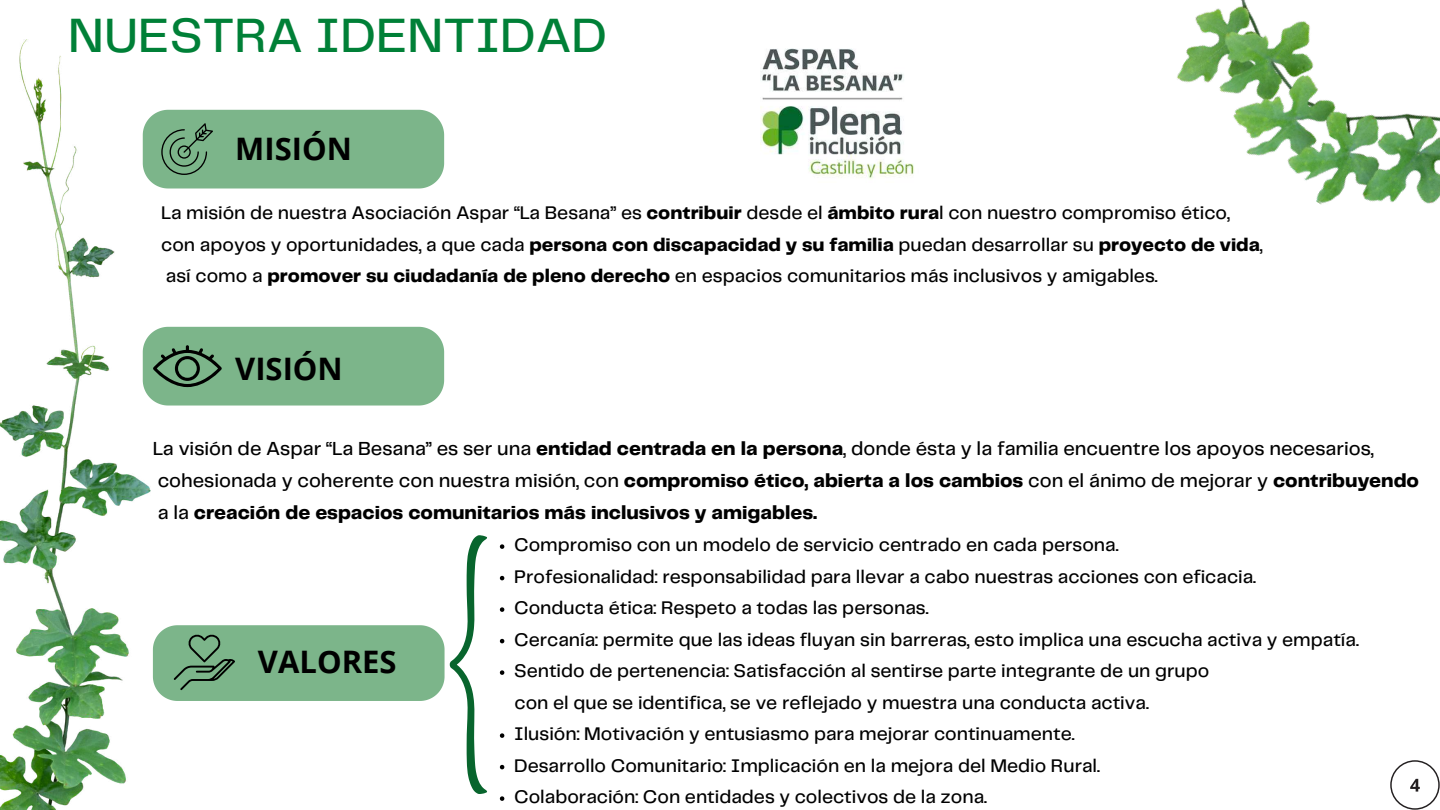
<style>
.page{position:relative;width:1440px;height:810px;background:#fff}
.page>*{position:absolute;margin:0;border:0;box-sizing:border-box;transform-origin:0 0}
.t1{font:500 50px "Telegraf";color:#008037}
.t2{font:700 31px "Open Sans";color:#000}
.t3{font:500 19.6px/32.2px "Telegraf";color:#000}
.t4{font:500 19px/31.5px "Telegraf";color:#000}
.s1{font-weight:800}
</style>
<div class="page">
<img style="left:0;top:39px;width:172px;height:771px">
<svg style="left:1390px;top:760px;width:50px;height:50px"></svg>
<div style="left:143px;top:110px;width:301px;height:79px;background:#7cb58a"></div>
<svg style="left:143px;top:327px;width:301px;height:79px;background:#7bb188"></svg>
<svg style="left:153px;top:535px;width:334px;height:259px"></svg>
<svg style="left:500px;top:544px;width:4px;height:5px"></svg>
<svg style="left:500px;top:576px;width:4px;height:4px"></svg>
<svg style="left:500px;top:607px;width:4px;height:5px"></svg>
<svg style="left:500px;top:639px;width:4px;height:4px"></svg>
<svg style="left:500px;top:670px;width:4px;height:5px"></svg>
<svg style="left:500px;top:733px;width:4px;height:5px"></svg>
<svg style="left:500px;top:765px;width:4px;height:4px"></svg>
<svg style="left:500px;top:796px;width:4px;height:5px"></svg>
<img style="left:1177px;top:0;width:263px;height:205px">
<img style="left:761px;top:48px;width:153px;height:131px">
<h1 class="t1" style="left:68px;top:14px;width:540px">NUESTRA IDENTIDAD</h1>
<h2 class="t2" style="left:235px;top:127px;width:118px">MISIÓN</h2>
<p class="t4" style="left:161px;top:198px;width:1103px">La misión de nuestra Asociación Aspar “La Besana” es <span class="s1">contribuir</span> desde el <span class="s1">ámbito rura</span>l con nuestro compromiso ético, con apoyos y oportunidades, a que cada <span class="s1">persona con discapacidad y su familia</span> puedan desarrollar su <span class="s1">proyecto de vida</span>, así como a <span class="s1">promover su ciudadanía de pleno derecho</span> en espacios comunitarios más inclusivos y amigables.</p>
<h2 class="t2" style="left:235px;top:347px;width:109px">VISIÓN</h2>
<p class="t3" style="left:153px;top:433px;width:1268px">La visión de Aspar “La Besana” es ser una <span class="s1">entidad centrada en la persona</span>, donde ésta y la familia encuentre los apoyos necesarios, cohesionada y coherente con nuestra misión, con <span class="s1">compromiso ético, abierta a los cambios</span> con el ánimo de mejorar y <span class="s1">contribuyendo </span>a la <span class="s1">creación de espacios comunitarios más inclusivos y amigables.</span></p>
<h2 class="t2" style="left:258px;top:640px;width:140px">VALORES</h2>
<p class="t4" style="left:514px;top:530px;width:846px">Compromiso con un modelo de servicio centrado en cada persona.<br>Profesionalidad: responsabilidad para llevar a cabo nuestras acciones con eficacia.<br>Conducta ética: Respeto a todas las personas.<br>Cercanía: permite que las ideas fluyan sin barreras, esto implica una escucha activa y empatía.<br>Sentido de pertenencia: Satisfacción al sentirse parte integrante de un grupo</p>
<p class="t4" style="left:515px;top:688px;width:636px">con el que se identifica, se ve reflejado y muestra una conducta activa.</p>
<p class="t4" style="left:514px;top:719px;width:587px">Ilusión: Motivación y entusiasmo para mejorar continuamente.<br>Desarrollo Comunitario: Implicación en la mejora del Medio Rural.<br>Colaboración: Con entidades y colectivos de la zona.</p>
</div>
